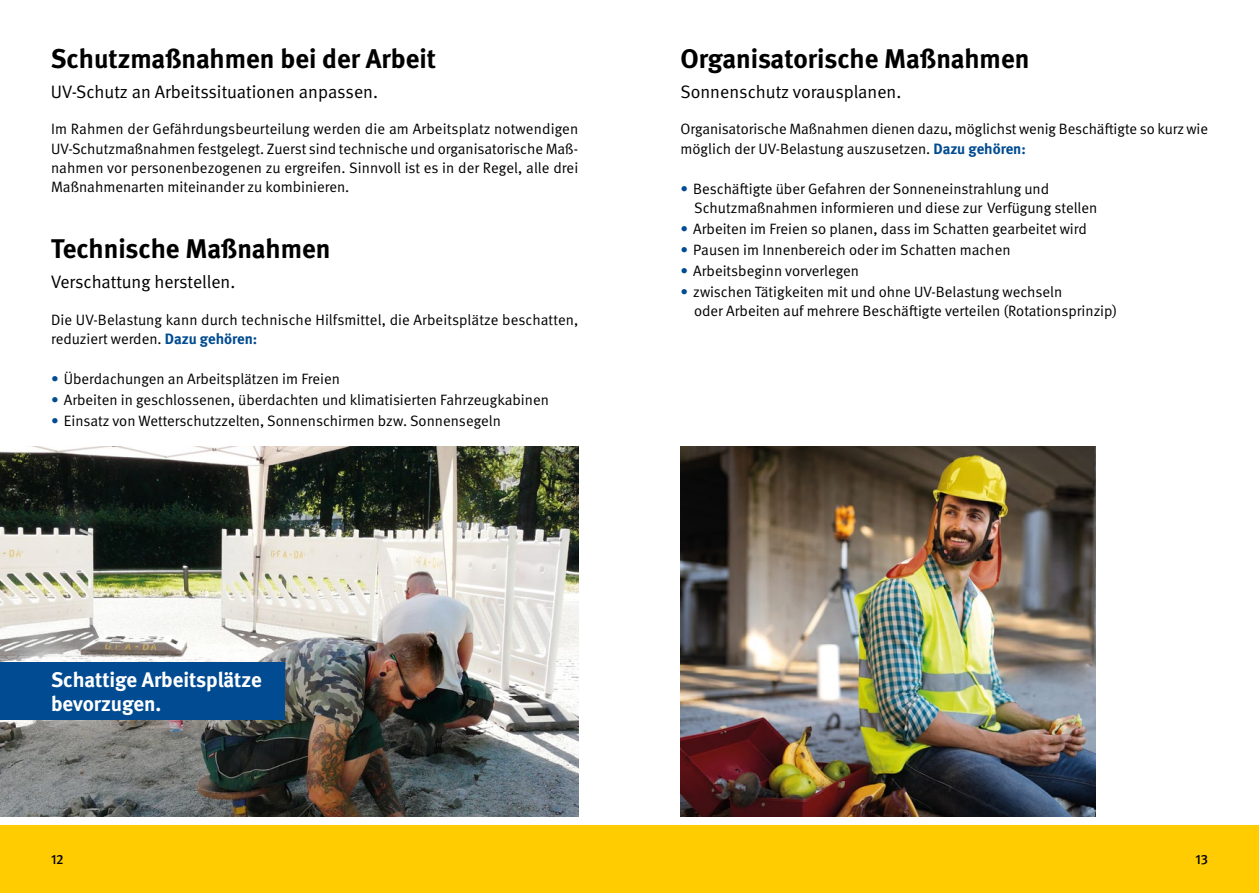
<style>
.page{position:relative;width:1259px;height:893px;background:#fff}
.page>*{position:absolute;margin:0;border:0;box-sizing:border-box;transform-origin:0 0}
.t1{font:700 27px "DGUV Meta";color:#000}
.t2{font:700 21px/24px "DGUV Meta";color:#fff}
.t3{font:18px "DGUV Meta";color:#000}
.t4{font:15px/19.2px "DGUV Meta";color:#000}
.t5{font:500 13.5px "DGUV Meta";color:#000}
.s1{font-weight:700;color:#004b91}
.s2{color:#004b91}
</style>
<div class="page">
<img style="left:680px;top:446px;width:415px;height:370px">
<img style="left:0;top:446px;width:578px;height:370px">
<div style="left:0;top:662px;width:285px;height:58px;background:#004b91"></div>
<div style="left:0;top:825px;width:1259px;height:68px;background:#fecc00"></div>
<h2 class="t1" style="left:51px;top:43px;width:387px">Schutzmaßnahmen bei der Arbeit</h2>
<p class="t3" style="left:51px;top:82px;width:329px">UV-Schutz an Arbeitssituationen anpassen.</p>
<p class="t4" style="left:51px;top:120px;width:529px;text-align:justify">Im Rahmen der Gefährdungsbeurteilung werden die am Arbeitsplatz notwendigen UV-Schutzmaßnahmen festgelegt. Zuerst sind technische und organisatorische Maß&shy;nahmen vor personenbezogenen zu ergreifen. Sinnvoll ist es in der Regel, alle drei Maßnahmenarten miteinander zu kombinieren.</p>
<h2 class="t1" style="left:51px;top:233px;width:281px">Technische Maßnahmen</h2>
<p class="t3" style="left:51px;top:272px;width:186px">Verschattung herstellen.</p>
<p class="t4" style="left:51px;top:310px;width:529px">Die UV-Belastung kann durch technische Hilfsmittel, die Arbeitsplätze beschatten, reduziert werden. <span class="s1">Dazu gehören:</span></p>
<p class="t4" style="left:51px;top:369px;width:290px"><span class="s2">•</span> Überdachungen an Arbeitsplätzen im Freien</p>
<p class="t4" style="left:51px;top:390px;width:499px"><span class="s2">•</span> Arbeiten in geschlossenen, überdachten und klimatisierten Fahrzeugkabinen</p>
<p class="t4" style="left:51px;top:411px;width:451px"><span class="s2">•</span> Einsatz von Wetterschutzzelten, Sonnenschirmen bzw. Sonnensegeln</p>
<p class="t2" style="left:51px;top:668px;width:212px">Schattige Arbeitsplätze bevorzugen.</p>
<h2 class="t1" style="left:680px;top:43px;width:350px">Organisatorische Maßnahmen</h2>
<p class="t3" style="left:680px;top:82px;width:222px">Sonnenschutz vorausplanen.</p>
<p class="t4" style="left:680px;top:120px;width:529px">Organisatorische Maßnahmen dienen dazu, möglichst wenig Beschäftigte so kurz wie möglich der UV-Belastung auszusetzen. <span class="s1">Dazu gehören:</span></p>
<p class="t4" style="left:694px;top:179px;width:404px;text-indent:-14px"><span class="s2">•</span> Beschäftigte über Gefahren der Sonneneinstrahlung und<br>Schutzmaßnahmen informieren und diese zur Verfügung stellen</p>
<p class="t4" style="left:680px;top:219px;width:408px"><span class="s2">•</span> Arbeiten im Freien so planen, dass im Schatten gearbeitet wird</p>
<p class="t4" style="left:680px;top:240px;width:331px"><span class="s2">•</span> Pausen im Innenbereich oder im Schatten machen</p>
<p class="t4" style="left:680px;top:261px;width:180px"><span class="s2">•</span> Arbeitsbeginn vorverlegen</p>
<p class="t4" style="left:694px;top:282px;width:424px;text-indent:-14px"><span class="s2">•</span> zwischen Tätigkeiten mit und ohne UV-Belastung wechseln<br>oder Arbeiten auf mehrere Beschäftigte verteilen (Rotationsprinzip)</p>
<p class="t5" style="left:51px;top:851px;width:14px">12</p>
<p class="t5" style="left:1195px;top:851px;width:14px">13</p>
</div>
